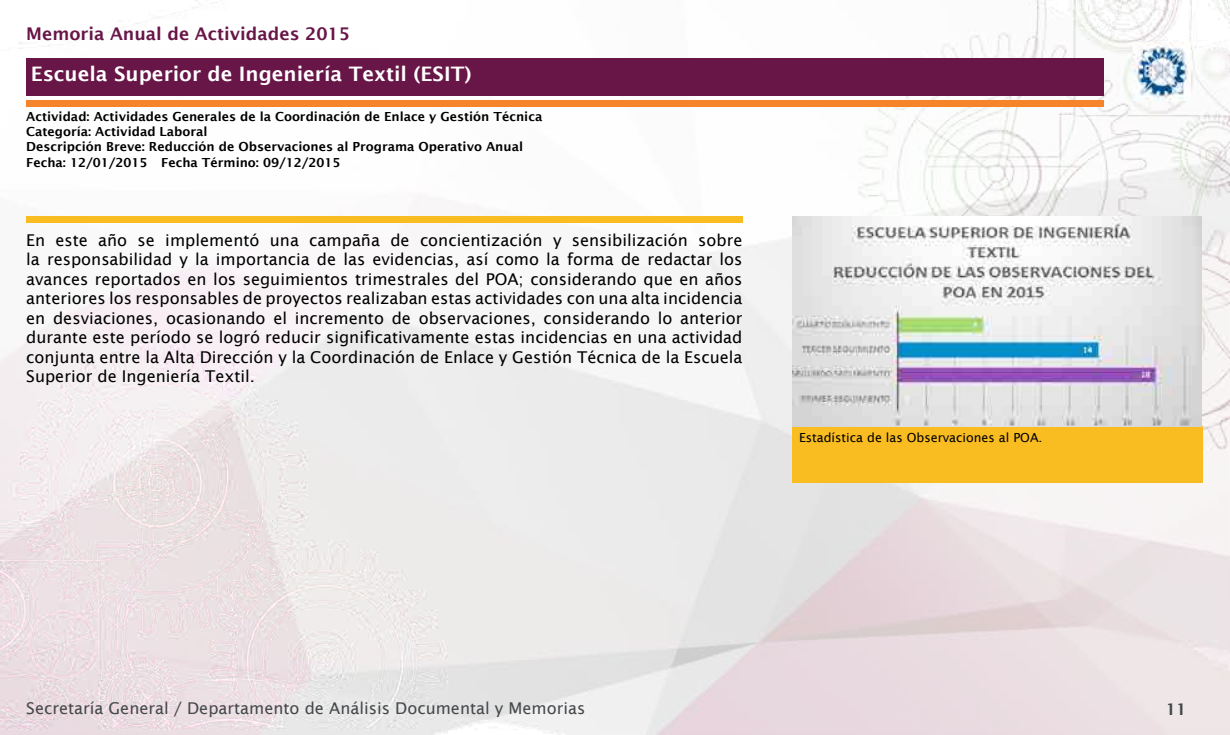
<style>
.page{position:relative;width:1230px;height:735px;background:#fff}
.page>*{position:absolute;margin:0;border:0;box-sizing:border-box;transform-origin:0 0}
.t1{font:600 20px "Lucida Sans";color:#fff}
.t2{font:600 17.5px "Lucida Sans";color:#681547}
.t3{font:16.25px/19.5px "Lucida Sans";color:#000;text-align:justify}
.t4{font:16.25px "Lucida Sans";color:#45484a}
.t5{font:600 16.25px "Lucida Sans";color:#45484a}
.t6{font:600 12.5px/15px "Lucida Sans";color:#000}
.t7{font:12.5px "Lucida Sans";color:#000}
</style>
<div class="page">
<img style="left:0;top:0;width:1230px;height:735px">
<div style="left:26px;top:58px;width:1078px;height:38px;background:#681547"></div>
<div style="left:26px;top:216px;width:716px;height:7px;background:#f9bc21"></div>
<div style="left:26px;top:100px;width:1078px;height:6px;background:#f6842a"></div>
<div style="left:792px;top:426px;width:411px;height:56px;background:#f9bc21"></div>
<img style="left:792px;top:216px;width:410px;height:210px">
<img style="left:1134px;top:42px;width:56px;height:58px">
<p class="t2" style="left:26px;top:24px;width:325px">Memoria Anual de Actividades 2015</p>
<p class="t1" style="left:31px;top:63px;width:442px">Escuela Superior de Ingeniería Textil (ESIT)</p>
<p class="t6" style="left:26px;top:109px;width:518px">Actividad: Actividades Generales de la Coordinación de Enlace y Gestión Técnica<br>Categoría: Actividad Laboral<br>Descripción Breve: Reducción de Observaciones al Programa Operativo Anual</p>
<p class="t6" style="left:26px;top:155px;width:316px">Fecha: 12/01/2015 Fecha Término: 09/12/2015</p>
<p class="t3" style="left:26px;top:230px;width:718px">En este año se implementó una campaña de concientización y sensibilización sobre la responsabilidad y la importancia de las evidencias, así como la forma de redactar los avances reportados en los seguimientos trimestrales del POA; considerando que en años anteriores los responsables de proyectos realizaban estas actividades con una alta incidencia en desviaciones, ocasionando el incremento de observaciones, considerando lo anterior durante este período se logró reducir significativamente estas incidencias en una actividad conjunta entre la Alta Dirección y la Coordinación de Enlace y Gestión Técnica de la Escuela Superior de Ingeniería Textil.</p>
<p class="t7" style="left:799px;top:430px;width:245px">Estadística de las Observaciones al POA.</p>
<p class="t4" style="left:26px;top:699px;width:561px">Secretaría General / Departamento de Análisis Documental y Memorias</p>
<p class="t5" style="left:1166px;top:700px;width:22px">11</p>
</div>
